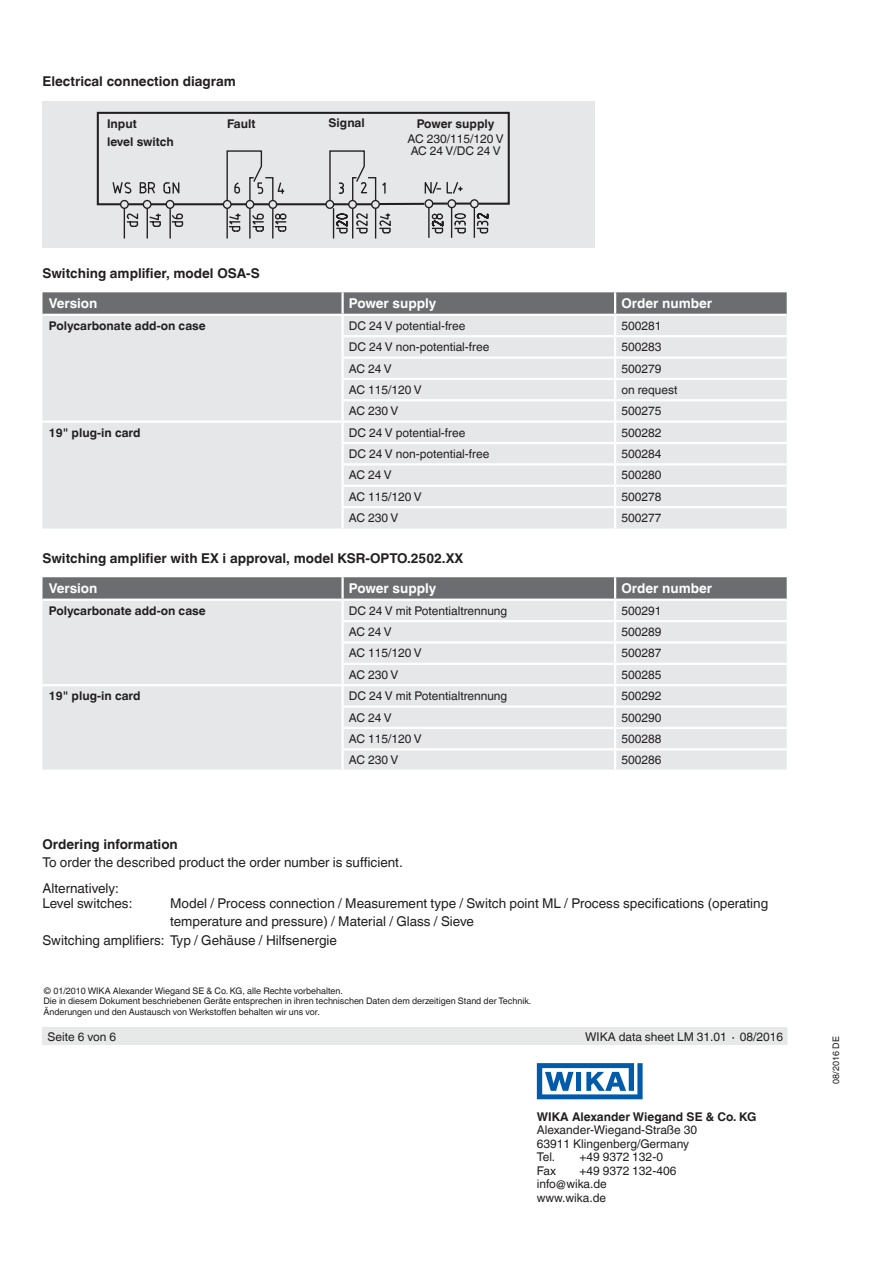
<style>
.page{position:relative;width:893px;height:1263px;background:#fff}
.page>*{position:absolute;margin:0;border:0;box-sizing:border-box;transform-origin:0 0}
.t1{font:13.5px/25.5px "Helvetica World";color:#231f20}
.t2{font:700 13.5px "Helvetica World";color:#231f20}
.t3{font:700 13.5px "Helvetica World";color:#fff}
.t4{font:12px/13.5px "Helvetica World";color:#231f20}
.t5{font:700 12px/18px "Helvetica World";color:#231f20}
.t6{font:9px/10.5px "Helvetica World";color:#231f20}
</style>
<div class="page">
<svg style="left:537px;top:1063px;width:106px;height:36px"></svg>
<div style="left:43px;top:1027px;width:744px;height:18px;background:#e7e9e8"></div>
<div style="left:43px;top:101px;width:552px;height:146px;background:#e6e7e9"></div>
<svg style="left:96px;top:112px;width:414px;height:127px"></svg>
<div style="left:43px;top:463px;width:744px;height:65px;background:#e6e7e9"></div>
<svg style="left:43px;top:292px;width:744px;height:171px;background:#d8d9db"></svg>
<hr style="left:341px;top:463px;width:274px;height:2px;background:#fff">
<hr style="left:341px;top:465px;width:3px;height:20px;background:#fff">
<hr style="left:615px;top:463px;width:172px;height:2px;background:#fff">
<hr style="left:614px;top:465px;width:2px;height:20px;background:#fff">
<hr style="left:341px;top:485px;width:274px;height:2px;background:#fff">
<hr style="left:341px;top:487px;width:3px;height:19px;background:#fff">
<hr style="left:615px;top:485px;width:172px;height:2px;background:#fff">
<svg style="left:614px;top:487px;width:2px;height:19px"></svg>
<hr style="left:341px;top:506px;width:274px;height:2px;background:#fff">
<hr style="left:341px;top:508px;width:3px;height:20px;background:#fff">
<hr style="left:615px;top:506px;width:172px;height:2px;background:#fff">
<hr style="left:614px;top:508px;width:2px;height:20px;background:#fff">
<svg style="left:43px;top:577px;width:744px;height:192px;background:#dadadc"></svg>
<hr style="left:343px;top:599px;width:272px;height:2px;background:#fff">
<hr style="left:615px;top:599px;width:172px;height:2px;background:#fff">
<p class="t2" style="left:43px;top:74px;width:195px">Electrical connection diagram</p>
<p class="t5" style="left:107px;top:115px;width:68px">Input<br>level switch</p>
<p class="t5" style="left:227px;top:115px;width:30px">Fault</p>
<p class="t5" style="left:329px;top:114px;width:38px">Signal</p>
<p class="t5" style="left:417px;top:115px;width:79px">Power supply</p>
<p class="t4" style="left:408px;top:133px;width:98px;line-height:12px">AC 230/115/120 V<br>AC 24 V/DC 24 V</p>
<p class="t2" style="left:43px;top:265px;width:219px">Switching amplifier, model OSA-S</p>
<p class="t3" style="left:49px;top:296px;width:50px">Version</p>
<p class="t3" style="left:349px;top:296px;width:89px">Power supply</p>
<p class="t3" style="left:621px;top:296px;width:92px">Order number</p>
<p class="t5" style="left:49px;top:317px;width:158px">Polycarbonate add-on case</p>
<p class="t4" style="left:349px;top:319px;width:118px">DC 24 V potential-free</p>
<p class="t4" style="left:621px;top:319px;width:42px">500281</p>
<p class="t4" style="left:349px;top:340px;width:142px">DC 24 V non-potential-free</p>
<p class="t4" style="left:621px;top:340px;width:42px">500283</p>
<p class="t4" style="left:349px;top:362px;width:44px">AC 24 V</p>
<p class="t4" style="left:621px;top:362px;width:42px">500279</p>
<p class="t4" style="left:349px;top:383px;width:74px">AC 115/120 V</p>
<p class="t4" style="left:621px;top:383px;width:58px">on request</p>
<p class="t4" style="left:349px;top:404px;width:51px">AC 230 V</p>
<p class="t4" style="left:621px;top:404px;width:42px">500275</p>
<p class="t5" style="left:49px;top:423px;width:93px">19" plug-in card</p>
<p class="t4" style="left:349px;top:426px;width:118px">DC 24 V potential-free</p>
<p class="t4" style="left:621px;top:426px;width:42px">500282</p>
<p class="t4" style="left:349px;top:447px;width:142px">DC 24 V non-potential-free</p>
<p class="t4" style="left:621px;top:447px;width:42px">500284</p>
<p class="t4" style="left:349px;top:468px;width:44px">AC 24 V</p>
<p class="t4" style="left:621px;top:468px;width:42px">500280</p>
<p class="t4" style="left:349px;top:490px;width:74px">AC 115/120 V</p>
<p class="t4" style="left:621px;top:490px;width:42px">500278</p>
<p class="t4" style="left:349px;top:511px;width:51px">AC 230 V</p>
<p class="t4" style="left:621px;top:511px;width:42px">500277</p>
<p class="t2" style="left:43px;top:550px;width:422px">Switching amplifier with EX i approval, model KSR-OPTO.2502.XX</p>
<p class="t3" style="left:49px;top:581px;width:50px">Version</p>
<p class="t3" style="left:349px;top:581px;width:89px">Power supply</p>
<p class="t3" style="left:621px;top:581px;width:92px">Order number</p>
<p class="t5" style="left:49px;top:601px;width:158px">Polycarbonate add-on case</p>
<p class="t4" style="left:349px;top:604px;width:160px">DC 24 V mit Potentialtrennung</p>
<p class="t4" style="left:621px;top:604px;width:42px">500291</p>
<p class="t4" style="left:349px;top:625px;width:44px">AC 24 V</p>
<p class="t4" style="left:621px;top:625px;width:42px">500289</p>
<p class="t4" style="left:349px;top:646px;width:74px">AC 115/120 V</p>
<p class="t4" style="left:621px;top:646px;width:42px">500287</p>
<p class="t4" style="left:349px;top:668px;width:51px">AC 230 V</p>
<p class="t4" style="left:621px;top:668px;width:42px">500285</p>
<p class="t5" style="left:49px;top:687px;width:93px">19" plug-in card</p>
<p class="t4" style="left:349px;top:689px;width:160px">DC 24 V mit Potentialtrennung</p>
<p class="t4" style="left:621px;top:689px;width:42px">500292</p>
<p class="t4" style="left:349px;top:711px;width:44px">AC 24 V</p>
<p class="t4" style="left:621px;top:711px;width:42px">500290</p>
<p class="t4" style="left:349px;top:732px;width:74px">AC 115/120 V</p>
<p class="t4" style="left:621px;top:732px;width:42px">500288</p>
<p class="t4" style="left:349px;top:753px;width:51px">AC 230 V</p>
<p class="t4" style="left:621px;top:753px;width:42px">500286</p>
<p class="t2" style="left:43px;top:836px;width:137px">Ordering information</p>
<p class="t1" style="left:43px;top:850px;width:362px">To order the described product the order number is sufficient.<br>Alternatively:</p>
<p class="t1" style="left:43px;top:891px;width:91px">Level switches:</p>
<p class="t1" style="left:170px;top:891px;width:600px">Model / Process connection / Measurement type / Switch point ML / Process specifications (operating</p>
<p class="t1" style="left:170px;top:909px;width:305px">temperature and pressure) / Material / Glass / Sieve</p>
<p class="t1" style="left:43px;top:927px;width:296px">Switching amplifiers: Typ / Gehäuse / Hilfsenergie</p>
<p class="t6" style="left:43px;top:985px;width:489px">© 01/2010 WIKA Alexander Wiegand SE &amp; Co. KG, alle Rechte vorbehalten.<br>Die in diesem Dokument beschriebenen Geräte entsprechen in ihren technischen Daten dem derzeitigen Stand der Technik.<br>Änderungen und den Austausch von Werkstoffen behalten wir uns vor.</p>
<p class="t4" style="left:48px;top:1030px;width:70px">Seite 6 von 6</p>
<p class="t4" style="left:585px;top:1030px;width:200px">WIKA data sheet LM 31.01 ∙ 08/2016</p>
<p class="t5" style="left:537px;top:1107px;width:221px">WIKA Alexander Wiegand SE &amp; Co. KG</p>
<p class="t4" style="left:537px;top:1123px;width:162px">Alexander-Wiegand-Straße 30<br>63911 Klingenberg/Germany<br>Tel.</p>
<p class="t4" style="left:579px;top:1150px;width:85px">+49 9372 132-0</p>
<p class="t4" style="left:537px;top:1164px;width:21px">Fax</p>
<p class="t4" style="left:537px;top:1164px;width:141px;text-indent:43px">+49 9372 132-406 info@wika.de www.wika.de</p>
<p class="t6" style="left:831px;top:1083px;width:49px;rotate:-90deg">08/2016 DE</p>
</div>
